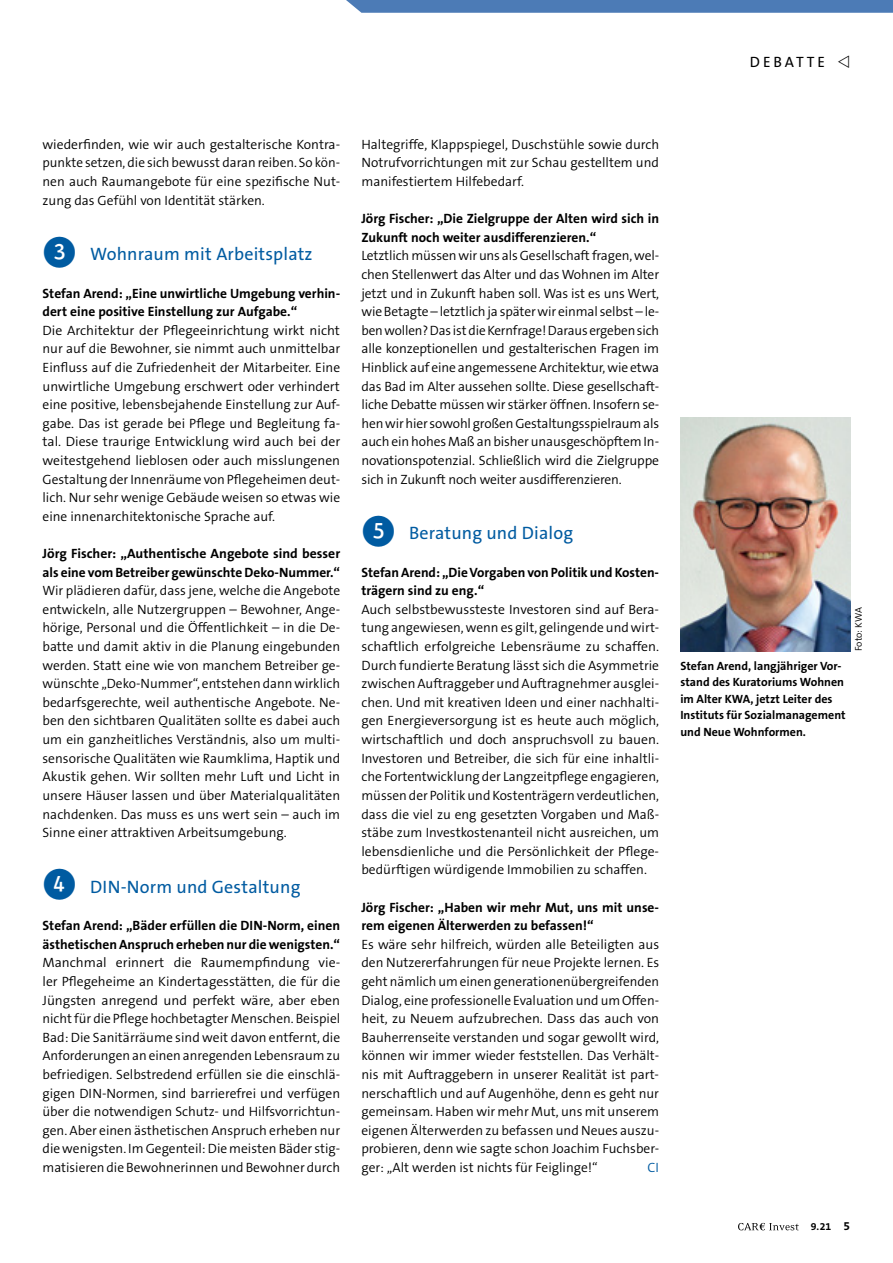
<style>
.page{position:relative;width:893px;height:1263px;background:#fff}
.page>*{position:absolute;margin:0;border:0;box-sizing:border-box;transform-origin:0 0}
.zue_1zeilig{font:18px "The Sans B5 Plain";letter-spacing:.01em;color:#005ba1}
.gt_ohne_einzug{font:18px "The Sans B5 Plain";letter-spacing:.01em;color:#005ba1}
.rubrikzeile_rechts{font:15px "The Sans B5 Plain";letter-spacing:.195em;color:#000}
.gt_ohne_einzug-2{font:300 13.5px/18.6px "The Sans B4";color:#000;text-align:justify}
.gt_ohne_einzug-3{font:700 13.5px/18.6px "The Sans B7";color:#000}
.gt_ohne_einzug-4{font:300 13.5px "The Sans B4";color:#005ba1}
.bu{font:700 12px/16.5px "The Sans B7";color:#000}
.t1{font:700 10.5px "The Sans B7";color:#000}
.bu-2{font:300 9.75px "The Sans B4";letter-spacing:-.025em;color:#000}
.s1{font-size:12px}
</style>
<div class="page">
<svg style="left:346px;top:0;width:547px;height:13px;background:#517fb8"></svg>
<svg style="left:738px;top:1223px;width:61px;height:7px"></svg>
<img style="left:680px;top:417px;width:170px;height:234px">
<p class="rubrikzeile_rechts" style="left:750px;top:54px;width:102px">DEBATTE ❖</p>
<p class="gt_ohne_einzug-2" style="left:43px;top:135px;width:299px">wiederfinden, wie wir auch gestalterische Kontra&shy;punkte setzen, die sich bewusst daran reiben. So kön&shy;nen auch Raumangebote für eine spezifische Nut&shy;zung das Gefühl von Identität stärken.</p>
<p class="zue_1zeilig" style="left:90px;top:245px;width:224px">Wohnraum mit Arbeitsplatz</p>
<p class="gt_ohne_einzug-3" style="left:43px;top:284px;width:299px">Stefan Arend: „Eine unwirtliche Umgebung verhin&shy;dert eine positive Einstellung zur Aufgabe.“</p>
<p class="gt_ohne_einzug-2" style="left:43px;top:321px;width:299px">Die Architektur der Pflegeeinrichtung wirkt nicht nur auf die Bewohner, sie nimmt auch unmittelbar Einfluss auf die Zufriedenheit der Mitarbeiter. Eine unwirtliche Umgebung erschwert oder verhindert eine positive, lebensbejahende Einstellung zur Auf&shy;gabe. Das ist gerade bei Pflege und Begleitung fa&shy;tal. Diese traurige Entwicklung wird auch bei der weitestgehend lieblosen oder auch misslungenen Gestaltung der Innenräume von Pflegeheimen deut&shy;lich. Nur sehr wenige Gebäude weisen so etwas wie eine innenarchitektonische Sprache auf.</p>
<p class="gt_ohne_einzug-3" style="left:43px;top:545px;width:299px">Jörg Fischer: „Authentische Angebote sind besser als eine vom Betreiber gewünschte Deko-Nummer.“</p>
<p class="gt_ohne_einzug-2" style="left:43px;top:582px;width:299px">Wir plädieren dafür, dass jene, welche die Angebote entwickeln, alle Nutzergruppen – Bewohner, Ange&shy;hörige, Personal und die Öffentlichkeit – in die De&shy;batte und damit aktiv in die Planung eingebunden werden. Statt eine wie von manchem Betreiber ge&shy;wünschte „Deko-Nummer“, entstehen dann wirklich bedarfsgerechte, weil authentische Angebote. Ne&shy;ben den sichtbaren Qualitäten sollte es dabei auch um ein ganzheitliches Verständnis, also um multi&shy;sensorische Qualitäten wie Raumklima, Haptik und Akustik gehen. Wir sollten mehr Luft und Licht in unsere Häuser lassen und über Materialqualitäten nachdenken. Das muss es uns wert sein – auch im Sinne einer attraktiven Arbeitsumgebung.</p>
<p class="gt_ohne_einzug" style="left:90px;top:877px;width:212px">DIN-Norm und Gestaltung</p>
<p class="gt_ohne_einzug-3" style="left:43px;top:917px;width:299px">Stefan Arend: „Bäder erfüllen die DIN-Norm, einen ästhetischen Anspruch erheben nur die wenigsten.“</p>
<p class="gt_ohne_einzug-2" style="left:43px;top:954px;width:299px">Manchmal erinnert die Raumempfindung vie&shy;ler Pflegeheime an Kindertagesstätten, die für die Jüngsten anregend und perfekt wäre, aber eben nicht für die Pflege hochbetagter Menschen. Beispiel Bad: Die Sanitärräume sind weit davon entfernt, die Anforderungen an einen anregenden Lebensraum zu befriedigen. Selbstredend erfüllen sie die einschlä&shy;gigen DIN-Normen, sind barrierefrei und verfügen über die notwendigen Schutz- und Hilfsvorrichtun&shy;gen. Aber einen ästhetischen Anspruch erheben nur die wenigsten. Im Gegenteil: Die meisten Bäder stig&shy;matisieren die Bewohnerinnen und Bewohner durch</p>
<p class="gt_ohne_einzug-2" style="left:361px;top:135px;width:299px">Haltegriffe, Klappspiegel, Duschstühle sowie durch Notrufvorrichtungen mit zur Schau gestelltem und manifestiertem Hilfebedarf.</p>
<p class="gt_ohne_einzug-3" style="left:361px;top:210px;width:299px">Jörg Fischer: „Die Zielgruppe der Alten wird sich in<br>Zukunft noch weiter ausdifferenzieren.“</p>
<p class="gt_ohne_einzug-2" style="left:361px;top:247px;width:299px">Letztlich müssen wir uns als Gesellschaft fragen, wel&shy;chen Stellenwert das Alter und das Wohnen im Alter jetzt und in Zukunft haben soll. Was ist es uns Wert, wie Betagte – letztlich ja später wir einmal selbst – le&shy;ben wollen? Das ist die Kernfrage! Daraus ergeben sich alle konzeptionellen und gestalterischen Fragen im Hinblick auf eine angemessene Architektur, wie etwa das Bad im Alter aussehen sollte. Diese gesellschaft&shy;liche Debatte müssen wir stärker öffnen. Insofern se&shy;hen wir hier sowohl großen Gestaltungsspielraum als auch ein hohes Maß an bisher unausgeschöpftem In&shy;novationspotenzial. Schließlich wird die Zielgruppe sich in Zukunft noch weiter ausdifferenzieren.</p>
<p class="zue_1zeilig" style="left:360px;top:524px;width:215px">● Beratung und Dialog</p>
<p class="gt_ohne_einzug-3" style="left:361px;top:563px;width:298px">Stefan Arend: „Die Vorgaben von Politik und Kosten&shy;trägern sind zu eng.“</p>
<p class="gt_ohne_einzug-2" style="left:361px;top:600px;width:299px">Auch selbstbewussteste Investoren sind auf Bera&shy;tung angewiesen, wenn es gilt, gelingende und wirt&shy;schaftlich erfolgreiche Lebensräume zu schaffen.<br>Durch fundierte Beratung lässt sich die Asymmetrie zwischen Auftraggeber und Auftragnehmer ausglei&shy;chen. Und mit kreativen Ideen und einer nachhalti&shy;gen Energieversorgung ist es heute auch möglich, wirtschaftlich und doch anspruchsvoll zu bauen.<br>Investoren und Betreiber, die sich für eine inhaltli&shy;che Fortentwicklung der Langzeitpflege engagieren, müssen der Politik und Kostenträgern verdeutlichen, dass die viel zu eng gesetzten Vorgaben und Maß&shy;stäbe zum Investkostenanteil nicht ausreichen, um lebensdienliche und die Persönlichkeit der Pflege&shy;bedürftigen würdigende Immobilien zu schaffen.</p>
<p class="gt_ohne_einzug-3" style="left:361px;top:898px;width:299px">Jörg Fischer: „Haben wir mehr Mut, uns mit unse&shy;rem eigenen Älterwerden zu befassen!“</p>
<p class="gt_ohne_einzug-2" style="left:361px;top:935px;width:299px">Es wäre sehr hilfreich, würden alle Beteiligten aus den Nutzererfahrungen für neue Projekte lernen. Es geht nämlich um einen generationenübergreifenden Dialog, eine professionelle Evaluation und um Offen&shy;heit, zu Neuem aufzubrechen. Dass das auch von Bauherrenseite verstanden und sogar gewollt wird, können wir immer wieder feststellen. Das Verhält&shy;nis mit Auftraggebern in unserer Realität ist part&shy;nerschaftlich und auf Augenhöhe, denn es geht nur gemeinsam. Haben wir mehr Mut, uns mit unserem eigenen Älterwerden zu befassen und Neues auszu&shy;probieren, denn wie sagte schon Joachim Fuchsber&shy;ger: „Alt werden ist nichts für Feiglinge!“</p>
<p class="gt_ohne_einzug-4" style="left:647px;top:1160px;width:13px">CI</p>
<p class="bu" style="left:680px;top:658px;width:167px">Stefan Arend, langjähriger Vor&shy;stand des Kuratoriums Wohnen im Alter KWA, jetzt Leiter des<br>Instituts für Sozialmanagement und Neue Wohnformen.</p>
<p class="bu-2" style="left:854px;top:651px;width:45px;rotate:-90deg">Foto: KWA</p>
<p class="t1" style="left:811px;top:1221px;width:41px">9.21 <span class="s1">5</span></p>
</div>
